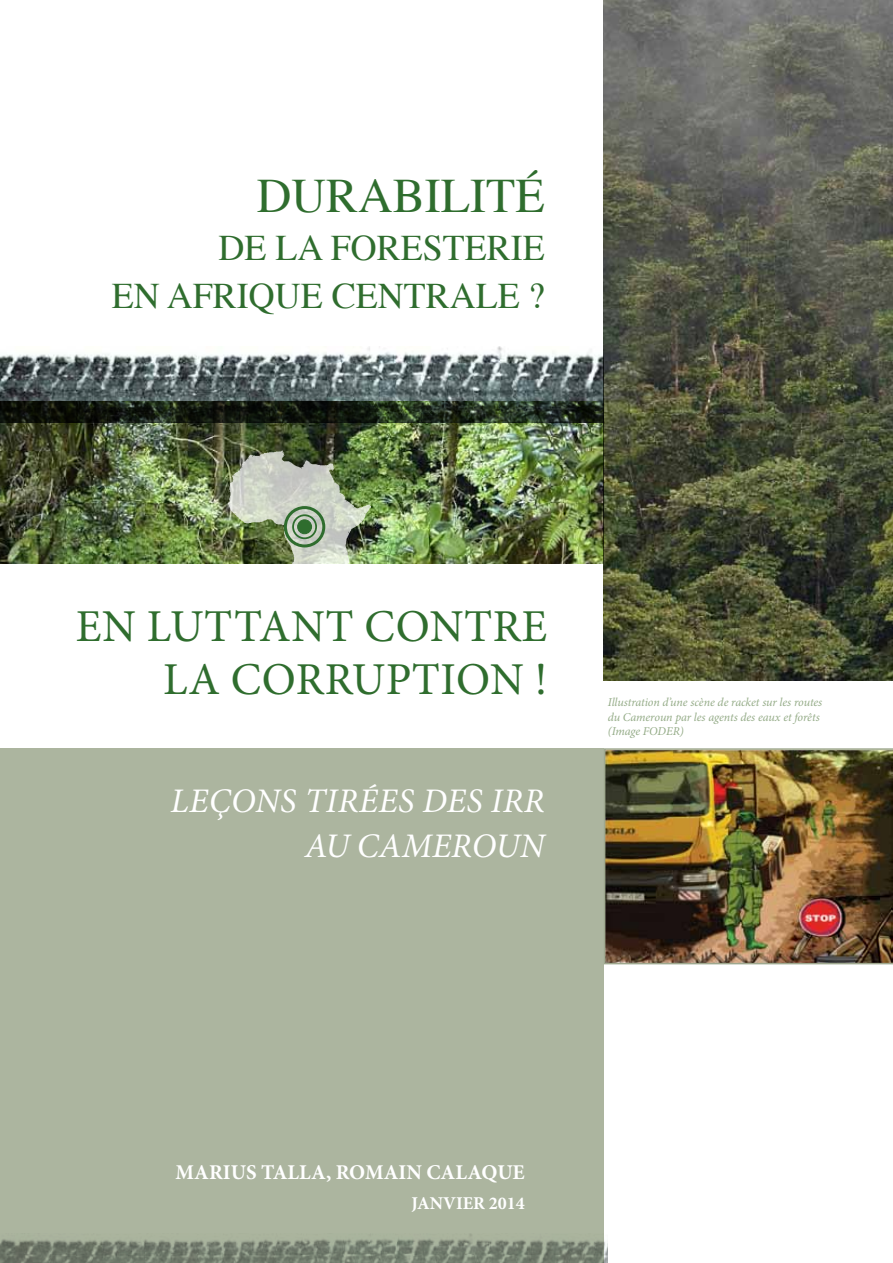
<style>
.page{position:relative;width:893px;height:1263px;background:#fff}
.page>*{position:absolute;margin:0;border:0;box-sizing:border-box;transform-origin:0 0}
.t1{font:48px "Times";color:#2f6d2e}
.t2{font:45.6px/52.7px "Minion Pro";letter-spacing:.01em;color:#2f6d2e;text-align:right}
.t3{font:36px/48px "Times";color:#2f6d2e;text-align:right}
.t4{font:italic 34.5px/45px "Minion Pro";letter-spacing:.005em;color:#fff}
.t5{font:700 21px "Minion Pro";color:#fff}
.t6{font:700 18px "Minion Pro";color:#fff}
.t7{font:italic 12px/14.4px "Minion Pro";letter-spacing:-.005em;color:#95ac88}
</style>
<div class="page">
<img style="left:604px;top:0;width:289px;height:680px">
<div style="left:0;top:748px;width:604px;height:515px;background:#acb59f"></div>
<img style="left:0;top:346px;width:604px;height:55px">
<img style="left:0;top:1234px;width:607px;height:29px">
<img style="left:0;top:401px;width:604px;height:163px">
<img style="left:604px;top:748px;width:289px;height:216px">
<img style="left:227px;top:445px;width:144px;height:119px">
<div style="left:284px;top:506px;width:41px;height:41px;border:3px solid #2f6d2e;border-radius:50%"></div>
<div style="left:292px;top:514px;width:25px;height:25px;border:2px solid #2f6d2e;border-radius:50%"></div>
<div style="left:298px;top:520px;width:13px;height:14px;background:#2f6d2e;border-radius:50%"></div>
<div style="left:297px;top:519px;width:15px;height:15px;border:1px solid #2f6d2e;border-radius:50%"></div>
<h1 class="t1" style="left:257px;top:151px;width:289px">DURABILITÉ</h1>
<h3 class="t3" style="left:112px;top:221px;width:434px">DE LA FORESTERIE<br>EN AFRIQUE CENTRALE ?</h3>
<h2 class="t2" style="left:76px;top:602px;width:473px">EN LUTTANT CONTRE<br>LA CORRUPTION !</h2>
<h3 class="t4" style="left:305px;top:778px;width:241px;text-indent:-135px">leçons tirées des IRR au Cameroun</h3>
<p class="t7" style="left:608px;top:695px;width:216px">Illustration d’une scène de racket sur les routes du Cameroun par les agents des eaux et forêts (Image FODER</p>
<p class="t7" style="left:680px;top:724px;width:5px">)</p>
<h3 class="t5" style="left:176px;top:1157px;width:351px">MARIUS TALLA, ROMAIN CALAQUE</h3>
<h3 class="t6" style="left:411px;top:1191px;width:115px">JANVIER 2014</h3>
</div>
